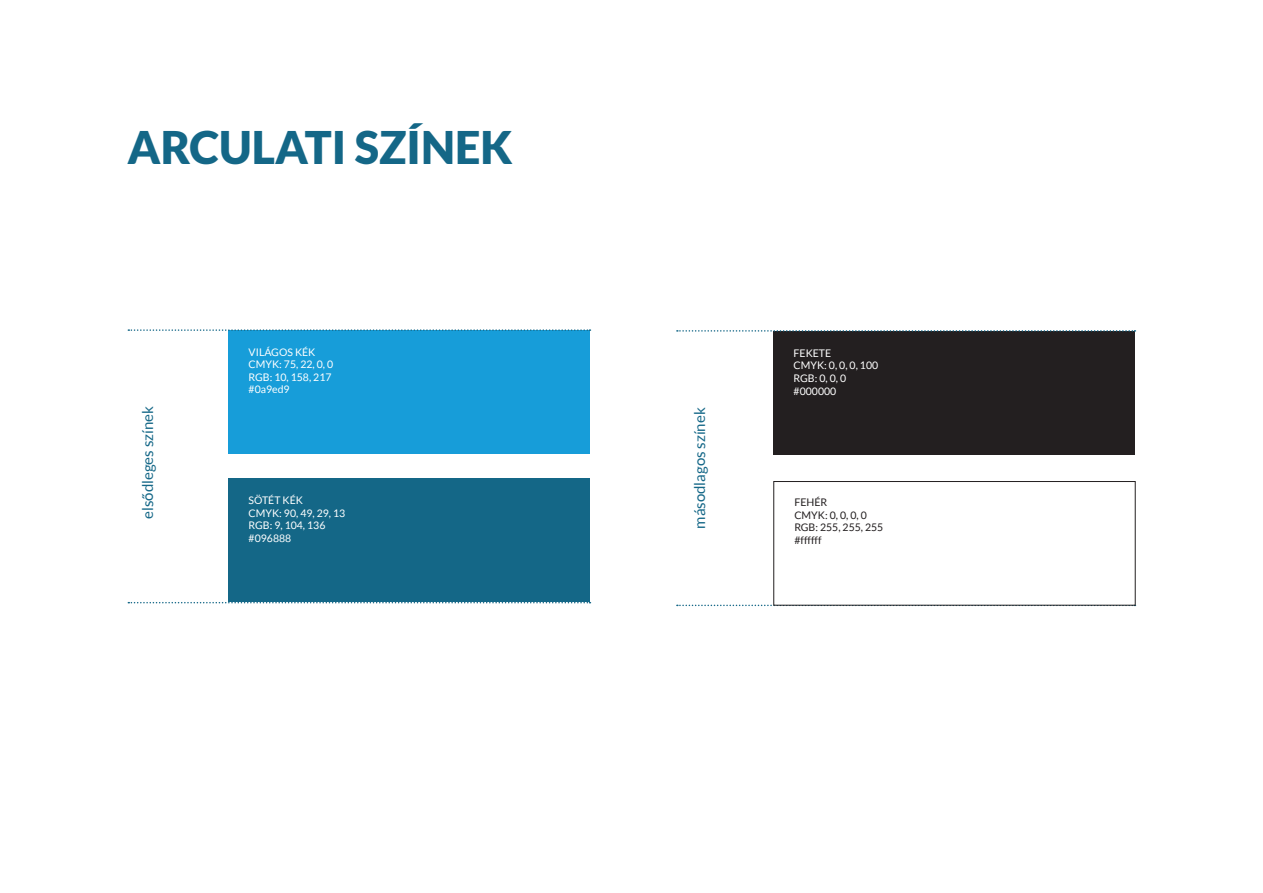
<style>
.page{position:relative;width:1263px;height:893px;background:#fff}
.page>*{position:absolute;margin:0;border:0;box-sizing:border-box;transform-origin:0 0}
.t1{font:900 45px "Lato";color:#146787}
.t2{font:15px "Lato";color:#146787}
.t3{font:10.5px/12.6px "Lato";color:#fff}
.t4{font:10.5px/12.6px "Lato";color:#231f20}
</style>
<div class="page">
<div style="left:228px;top:330px;width:361px;height:123px;background:#179dd9"></div>
<div style="left:773px;top:331px;width:361px;height:124px;background:#231f20"></div>
<svg style="left:128px;top:329px;width:462px;height:2px"></svg>
<svg style="left:128px;top:602px;width:462px;height:1px"></svg>
<svg style="left:677px;top:330px;width:458px;height:2px"></svg>
<svg style="left:677px;top:605px;width:458px;height:1px"></svg>
<div style="left:228px;top:478px;width:361px;height:124px;background:#146787"></div>
<div style="left:773px;top:481px;width:362px;height:124px;border:1px solid #231f20"></div>
<h1 class="t1" style="left:128px;top:121px;width:386px">ARCULATI SZÍNEK</h1>
<p class="t3" style="left:249px;top:345px;width:86px">VILÁGOS KÉK<br>CMYK: 75, 22, 0, 0<br>RGB: 10, 158, 217 #0a9ed9</p>
<p class="t3" style="left:794px;top:347px;width:86px">FEKETE<br>CMYK: 0, 0, 0, 100<br>RGB: 0, 0, 0 #000000</p>
<h2 class="t2" style="left:139px;top:519px;width:114px;rotate:-90deg">elsődleges színek</h2>
<h2 class="t2" style="left:691px;top:529px;width:123px;rotate:-90deg">másodlagos színek</h2>
<p class="t3" style="left:249px;top:494px;width:98px">SÖTÉT KÉK<br>CMYK: 90, 49, 29, 13<br>RGB: 9, 104, 136 #096888</p>
<p class="t4" style="left:794px;top:496px;width:91px">FEHÉR<br>CMYK: 0, 0, 0, 0<br>RGB: 255, 255, 255 #ffffff</p>
</div>
